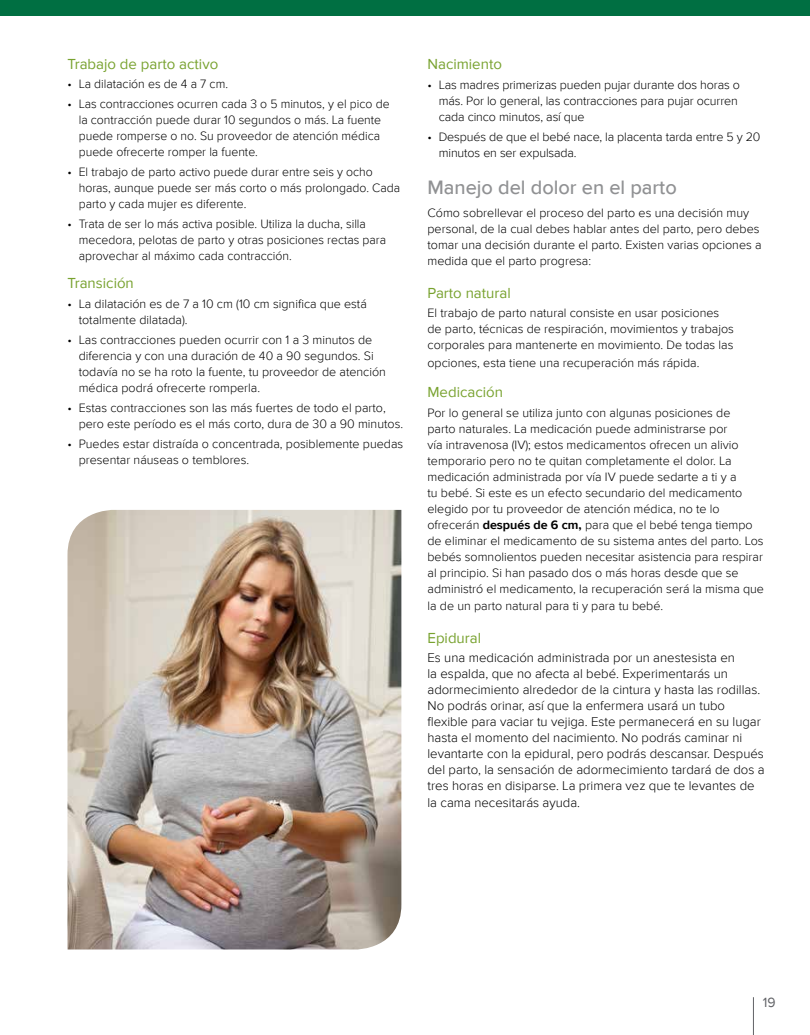
<style>
.page{position:relative;width:810px;height:1035px;background:#fff}
.page>*{position:absolute;margin:0;border:0;box-sizing:border-box;transform-origin:0 0}
.t1{font:500 20px "Proxima Nova";color:#909193}
.t2{font:15px "Proxima Nova";color:#78a22f}
.t3{font:13.75px "Proxima Nova";color:#606165}
.t4{font:300 13.12px/16px "Proxima Nova";color:#000}
.t5{font:300 12.5px/16px "Proxima Nova";color:#000}
.s1{font-weight:700}
</style>
<div class="page">
<div style="left:0;top:0;width:810px;height:16px;background:#006f42"></div>
<img style="left:68px;top:510px;width:333px;height:439px">
<hr style="left:753px;top:997px;width:1px;height:38px;background:#606165">
<p class="t2" style="left:68px;top:55px;width:152px">Trabajo de parto activo</p>
<p class="t5" style="left:68px;top:77px;width:162px">• La dilatación es de 4 a 7 cm.</p>
<p class="t5" style="left:79px;top:96px;width:312px;text-indent:-11px">• Las contracciones ocurren cada 3 o 5 minutos, y el pico de la contracción puede durar 10 segundos o más. La fuente puede romperse o no. Su proveedor de atención médica puede ofrecerte romper la fuente.</p>
<p class="t5" style="left:79px;top:164px;width:323px;text-indent:-11px">• El trabajo de parto activo puede durar entre seis y ocho horas, aunque puede ser más corto o más prolongado. Cada parto y cada mujer es diferente.</p>
<p class="t5" style="left:79px;top:216px;width:309px;text-indent:-11px">• Trata de ser lo más activa posible. Utiliza la ducha, silla mecedora, pelotas de parto y otras posiciones rectas para aprovechar al máximo cada contracción.</p>
<p class="t2" style="left:68px;top:275px;width:68px">Transición</p>
<p class="t5" style="left:79px;top:296px;width:290px;text-indent:-11px">• La dilatación es de 7 a 10 cm (10 cm significa que está totalmente dilatada).</p>
<p class="t5" style="left:79px;top:332px;width:309px;text-indent:-11px">• Las contracciones pueden ocurrir con 1 a 3 minutos de diferencia y con una duración de 40 a 90 segundos. Si todavía no se ha roto la fuente, tu proveedor de atención médica podrá ofrecerte romperla.</p>
<p class="t5" style="left:79px;top:400px;width:326px;text-indent:-11px">• Estas contracciones son las más fuertes de todo el parto, pero este período es el más corto, dura de 30 a 90 minutos.</p>
<p class="t5" style="left:79px;top:436px;width:326px;text-indent:-11px">• Puedes estar distraída o concentrada, posiblemente puedas presentar náuseas o temblores.</p>
<p class="t2" style="left:428px;top:56px;width:76px">Nacimiento</p>
<p class="t5" style="left:439px;top:77px;width:303px;text-indent:-11px">• Las madres primerizas pueden pujar durante dos horas o más. Por lo general, las contracciones para pujar ocurren cada cinco minutos, así que</p>
<p class="t5" style="left:439px;top:129px;width:323px;text-indent:-11px">• Después de que el bebé nace, la placenta tarda entre 5 y 20 minutos en ser expulsada.</p>
<h1 class="t1" style="left:428px;top:175px;width:251px">Manejo del dolor en el parto</h1>
<p class="t5" style="left:428px;top:205px;width:336px">Cómo sobrellevar el proceso del parto es una decisión muy personal, de la cual debes hablar antes del parto, pero debes tomar una decisión durante el parto. Existen varias opciones a medida que el parto progresa:</p>
<p class="t2" style="left:428px;top:284px;width:85px">Parto natural</p>
<p class="t5" style="left:428px;top:306px;width:308px">El trabajo de parto natural consiste en usar posiciones de parto, técnicas de respiración, movimientos y trabajos corporales para mantenerte en movimiento. De todas las</p>
<p class="t5" style="left:428px;top:355px;width:273px">opciones, esta tiene una recuperación más rápida.</p>
<p class="t2" style="left:428px;top:383px;width:77px">Medicación</p>
<p class="t5" style="left:428px;top:405px;width:338px">Por lo general se utiliza junto con algunas posiciones de<br>parto naturales. La medicación puede administrarse por<br>vía intravenosa (IV); estos medicamentos ofrecen un alivio temporario pero no te quitan completamente el dolor. La medicación administrada por vía IV puede sedarte a ti y a<br>tu bebé. Si este es un efecto secundario del medicamento elegido por tu proveedor de atención médica, no te lo ofrecerán <span class="s1">después de 6 cm,</span> para que el bebé tenga tiempo de eliminar el medicamento de su sistema antes del parto. Los bebés somnolientos pueden necesitar asistencia para respirar al principio. Si han pasado dos o más horas desde que se administró el medicamento, la recuperación será la misma que</p>
<p class="t5" style="left:428px;top:598px;width:237px">la de un parto natural para ti y para tu bebé.</p>
<p class="t2" style="left:428px;top:629px;width:55px">Epidural</p>
<p class="t4" style="left:428px;top:650px;width:339px">Es una medicación administrada por un anestesista en<br>la espalda, que no afecta al bebé. Experimentarás un adormecimiento alrededor de la cintura y hasta las rodillas.<br>No podrás orinar, así que la enfermera usará un tubo flexible para vaciar tu vejiga. Este permanecerá en su lugar hasta el momento del nacimiento. No podrás caminar ni levantarte con la epidural, pero podrás descansar. Después del parto, la sensación de adormecimiento tardará de dos a tres horas en disiparse. La primera vez que te levantes de la cama necesitarás ayuda.</p>
<p class="t3" style="left:763px;top:995px;width:14px">19</p>
</div>
